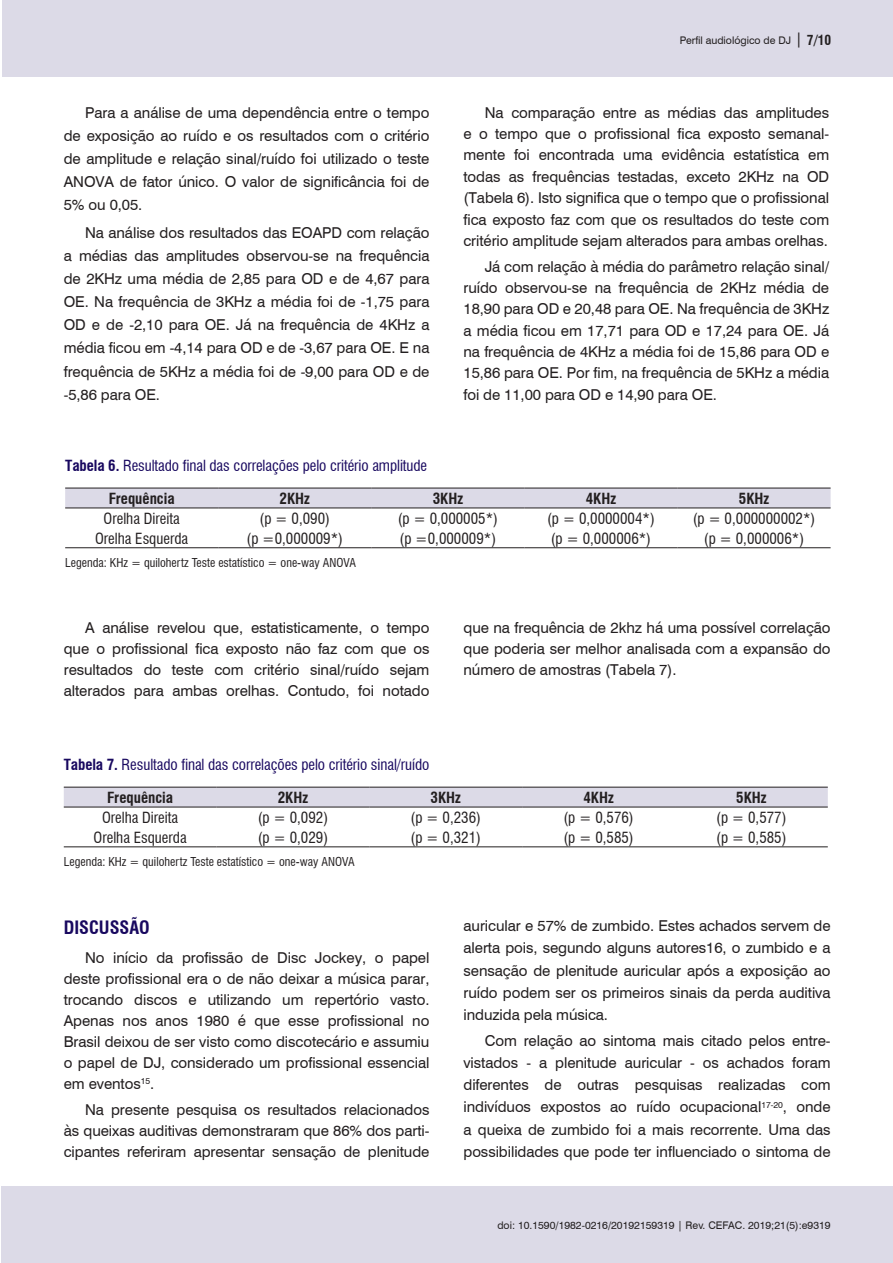
<style>
.page{position:relative;width:893px;height:1263px;background:#fff}
.page>*{position:absolute;margin:0;border:0;box-sizing:border-box;transform-origin:0 0}
.Nivel_1{font:700 condensed 18px "Swiss 721 BT";color:#18085f}
.Corpo_do_texto{font:15px/21px "Swiss 721 BT";letter-spacing:-.005em;color:#231f20;text-align:justify}
.Texto_tabelas{font:condensed 15px "Swiss 721 BT";color:#231f20}
.Titulo_tabelas_e_gr{font:condensed 15px "Swiss 721 BT";letter-spacing:-.005em;color:#18085f}
.Texto_tabelas-2{font:700 condensed 15px "Swiss 721 BT";color:#231f20}
.Legendas{font:condensed 12px "Swiss 721 BT";color:#231f20}
.t1{font:10.5px "Swiss 721 BT";color:#231f20}
.s1{font-size:15px}
.s2{font-weight:700;font-stretch:condensed;font-size:13.5px}
.s3{font-weight:700}
</style>
<div class="page">
<div style="left:1px;top:1186px;width:892px;height:77px;background:#dcdae7"></div>
<div style="left:2px;top:0;width:891px;height:77px;background:#dcdae7"></div>
<div style="left:65px;top:489px;width:766px;height:19px;background:#dcdae7"></div>
<hr style="left:65px;top:508px;width:153px;height:1px;background:#231f20">
<hr style="left:218px;top:508px;width:153px;height:1px;background:#231f20">
<hr style="left:371px;top:508px;width:153px;height:1px;background:#231f20">
<hr style="left:524px;top:508px;width:153px;height:1px;background:#231f20">
<hr style="left:677px;top:508px;width:154px;height:1px;background:#231f20">
<hr style="left:65px;top:488px;width:153px;height:1px;background:#231f20">
<hr style="left:218px;top:488px;width:153px;height:1px;background:#231f20">
<hr style="left:371px;top:488px;width:153px;height:1px;background:#231f20">
<hr style="left:524px;top:488px;width:153px;height:1px;background:#231f20">
<hr style="left:677px;top:488px;width:154px;height:1px;background:#231f20">
<hr style="left:65px;top:547px;width:153px;height:1px;background:#231f20">
<hr style="left:218px;top:547px;width:153px;height:1px;background:#231f20">
<hr style="left:371px;top:547px;width:153px;height:1px;background:#231f20">
<hr style="left:524px;top:547px;width:153px;height:1px;background:#231f20">
<hr style="left:677px;top:547px;width:154px;height:1px;background:#231f20">
<div style="left:64px;top:788px;width:764px;height:19px;background:#dcdae7"></div>
<hr style="left:64px;top:807px;width:153px;height:1px;background:#231f20">
<hr style="left:217px;top:807px;width:152px;height:1px;background:#231f20">
<hr style="left:369px;top:807px;width:153px;height:1px;background:#231f20">
<hr style="left:522px;top:807px;width:153px;height:1px;background:#231f20">
<hr style="left:675px;top:807px;width:153px;height:1px;background:#231f20">
<hr style="left:64px;top:787px;width:153px;height:1px;background:#231f20">
<hr style="left:217px;top:787px;width:152px;height:1px;background:#231f20">
<hr style="left:369px;top:787px;width:153px;height:1px;background:#231f20">
<hr style="left:522px;top:787px;width:153px;height:1px;background:#231f20">
<hr style="left:675px;top:787px;width:153px;height:1px;background:#231f20">
<hr style="left:64px;top:846px;width:153px;height:1px;background:#231f20">
<hr style="left:217px;top:846px;width:152px;height:1px;background:#231f20">
<hr style="left:369px;top:846px;width:153px;height:1px;background:#231f20">
<hr style="left:522px;top:846px;width:153px;height:1px;background:#231f20">
<hr style="left:675px;top:846px;width:153px;height:1px;background:#231f20">
<p class="Corpo_do_texto" style="left:64px;top:100px;width:367px;line-height:23.1px;text-indent:21px">Para a análise de uma dependência entre o tempo de exposição ao ruído e os resultados com o critério de amplitude e relação sinal/ruído foi utilizado o teste ANOVA de fator único. O valor de significância foi de 5% ou 0,05.</p>
<p class="Corpo_do_texto" style="left:64px;top:220px;width:367px;line-height:23.1px;text-indent:21px">Na análise dos resultados das EOAPD com relação a médias das amplitudes observou-se na frequência de 2KHz uma média de 2,85 para OD e de 4,67 para OE. Na frequência de 3KHz a média foi de -1,75 para OD e de -2,10 para OE. Já na frequência de 4KHz a média ficou em -4,14 para OD e de -3,67 para OE. E na frequência de 5KHz a média foi de -9,00 para OD e de -5,86 para OE.</p>
<p class="t1" style="left:680px;top:33px;width:153px">Perfil audiológico de DJ <span class="s1">|</span> <span class="s2">7/10</span></p>
<p class="Corpo_do_texto" style="left:463px;top:101px;width:367px;text-indent:21px">Na comparação entre as médias das amplitudes e o tempo que o profissional fica exposto semanal&shy;mente foi encontrada uma evidência estatística em todas as frequências testadas, exceto 2KHz na OD (Tabela 6). Isto significa que o tempo que o profissional fica exposto faz com que os resultados do teste com critério amplitude sejam alterados para ambas orelhas.</p>
<p class="Corpo_do_texto" style="left:463px;top:255px;width:367px;text-indent:21px">Já com relação à média do parâmetro relação sinal/ ruído observou-se na frequência de 2KHz média de 18,90 para OD e 20,48 para OE. Na frequência de 3KHz a média ficou em 17,71 para OD e 17,24 para OE. Já na frequência de 4KHz a média foi de 15,86 para OD e 15,86 para OE. Por fim, na frequência de 5KHz a média foi de 11,00 para OD e 14,90 para OE.</p>
<p class="Titulo_tabelas_e_gr" style="left:65px;top:456px;width:363px"><span class="s3">Tabela 6.</span> Resultado final das correlações pelo critério amplitude</p>
<p class="Texto_tabelas-2" style="left:109px;top:489px;width:67px">Frequência</p>
<p class="Texto_tabelas-2" style="left:280px;top:489px;width:32px">2KHz</p>
<p class="Texto_tabelas-2" style="left:433px;top:489px;width:32px">3KHz</p>
<p class="Texto_tabelas-2" style="left:586px;top:489px;width:32px">4KHz</p>
<p class="Texto_tabelas-2" style="left:739px;top:489px;width:32px">5KHz</p>
<p class="Texto_tabelas" style="left:104px;top:509px;width:78px">Orelha Direita</p>
<p class="Texto_tabelas" style="left:260px;top:509px;width:72px">(p = 0,090)</p>
<p class="Texto_tabelas" style="left:398px;top:509px;width:102px">(p = 0,000005*)</p>
<p class="Texto_tabelas" style="left:547px;top:509px;width:109px">(p = 0,0000004*)</p>
<p class="Texto_tabelas" style="left:693px;top:509px;width:124px">(p = 0,000000002*)</p>
<p class="Texto_tabelas" style="left:95px;top:529px;width:95px">Orelha Esquerda</p>
<p class="Texto_tabelas" style="left:247px;top:529px;width:98px">(p =0,000009*)</p>
<p class="Texto_tabelas" style="left:400px;top:529px;width:98px">(p =0,000009*)</p>
<p class="Texto_tabelas" style="left:551px;top:529px;width:102px">(p = 0,000006*)</p>
<p class="Texto_tabelas" style="left:704px;top:529px;width:102px">(p = 0,000006*)</p>
<p class="Legendas" style="left:65px;top:555px;width:292px">Legenda: KHz = quilohertz Teste estatístico = one-way ANOVA</p>
<p class="Corpo_do_texto" style="left:64px;top:616px;width:367px;text-indent:21px">A análise revelou que, estatisticamente, o tempo que o profissional fica exposto não faz com que os resultados do teste com critério sinal/ruído sejam alterados para ambas orelhas. Contudo, foi notado</p>
<p class="Corpo_do_texto" style="left:463px;top:616px;width:369px">que na frequência de 2khz há uma possível correlação que poderia ser melhor analisada com a expansão do número de amostras (Tabela 7).</p>
<p class="Titulo_tabelas_e_gr" style="left:64px;top:755px;width:367px"><span class="s3">Tabela 7.</span> Resultado final das correlações pelo critério sinal/ruído</p>
<p class="Texto_tabelas-2" style="left:107px;top:788px;width:67px">Frequência</p>
<p class="Texto_tabelas-2" style="left:278px;top:788px;width:32px">2KHz</p>
<p class="Texto_tabelas-2" style="left:431px;top:788px;width:32px">3KHz</p>
<p class="Texto_tabelas-2" style="left:583px;top:788px;width:32px">4KHz</p>
<p class="Texto_tabelas-2" style="left:736px;top:788px;width:32px">5KHz</p>
<p class="Texto_tabelas" style="left:102px;top:808px;width:78px">Orelha Direita</p>
<p class="Texto_tabelas" style="left:258px;top:808px;width:72px">(p = 0,092)</p>
<p class="Texto_tabelas" style="left:411px;top:808px;width:72px">(p = 0,236)</p>
<p class="Texto_tabelas" style="left:563px;top:808px;width:72px">(p = 0,576)</p>
<p class="Texto_tabelas" style="left:716px;top:808px;width:72px">(p = 0,577)</p>
<p class="Texto_tabelas" style="left:94px;top:828px;width:95px">Orelha Esquerda</p>
<p class="Texto_tabelas" style="left:258px;top:828px;width:72px">(p = 0,029)</p>
<p class="Texto_tabelas" style="left:411px;top:828px;width:72px">(p = 0,321)</p>
<p class="Texto_tabelas" style="left:563px;top:828px;width:72px">(p = 0,585)</p>
<p class="Texto_tabelas" style="left:716px;top:828px;width:72px">(p = 0,585)</p>
<p class="Legendas" style="left:64px;top:854px;width:292px">Legenda: KHz = quilohertz Teste estatístico = one-way ANOVA</p>
<p class="Nivel_1" style="left:64px;top:916px;width:88px">DISCUSSÃO</p>
<p class="Corpo_do_texto" style="left:64px;top:947px;width:367px;text-indent:21px">No início da profissão de Disc Jockey, o papel deste profissional era o de não deixar a música parar, trocando discos e utilizando um repertório vasto.<br>Apenas nos anos 1980 é que esse profissional no Brasil deixou de ser visto como discotecário e assumiu o papel de DJ, considerado um profissional essencial em eventos<sup>15</sup>.</p>
<p class="Corpo_do_texto" style="left:64px;top:1098px;width:367px;text-indent:21px">Na presente pesquisa os resultados relacionados às queixas auditivas demonstraram que 86% dos parti&shy;cipantes referiram apresentar sensação de plenitude</p>
<p class="Corpo_do_texto" style="left:463px;top:914px;width:369px;line-height:22px">auricular e 57% de zumbido. Estes achados servem de alerta pois, segundo alguns autores16, o zumbido e a sensação de plenitude auricular após a exposição ao ruído podem ser os primeiros sinais da perda auditiva induzida pela música.</p>
<p class="Corpo_do_texto" style="left:463px;top:1029px;width:369px;line-height:22px;text-indent:21px">Com relação ao sintoma mais citado pelos entre&shy;vistados - a plenitude auricular - os achados foram diferentes de outras pesquisas realizadas com indivíduos expostos ao ruído ocupacional<sup>17-20</sup>, onde a queixa de zumbido foi a mais recorrente. Uma das possibilidades que pode ter influenciado o sintoma de</p>
<p class="t1" style="left:497px;top:1218px;width:335px">doi: 10.1590/1982-0216/20192159319 | Rev. CEFAC. 2019;21(5):e9319</p>
</div>
